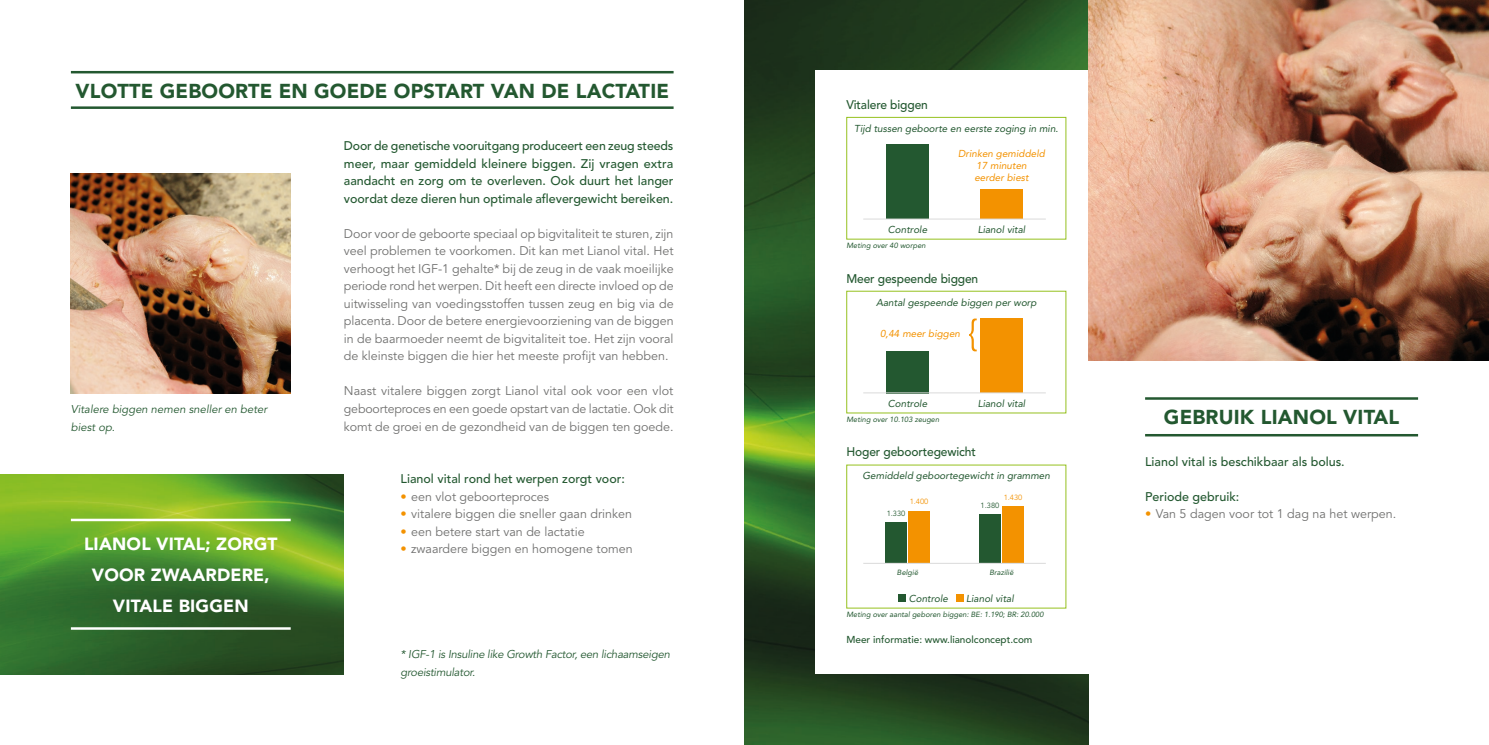
<style>
.page{position:relative;width:1489px;height:745px;background:#fff}
.page>*{position:absolute;margin:0;border:0;box-sizing:border-box;transform-origin:0 0}
.t1{font:900 20px "Avenir LT Std";letter-spacing:.01em;color:#235830}
.t2{font:900 17.5px/31.2px "Avenir LT Std";letter-spacing:.01em;color:#fff;text-align:center}
.t3{font:12.5px/17.5px "Avenir LT Std";color:#70706f;text-align:justify}
.t4{font:500 12.5px/17.5px "Avenir LT Std";color:#235830;text-align:justify}
.t5{font:500 12.5px "Avenir LT Std";color:#235830;scale:.96 1}
.t6{font:italic 11.25px/17.5px "Avenir LT Std";letter-spacing:-.02em;color:#235830}
.t7{font:italic 11.25px/17.5px "Avenir LT Std";color:#235830}
.t8{font:italic 10px "Avenir LT Std";color:#235830}
.t9{font:italic 10px/12px "Avenir LT Std";color:#f39200;text-align:center}
.t10{font:500 10px "Avenir LT Std";color:#235830}
.t11{font:italic 7.5px "Avenir LT Std";color:#235830}
.t12{font:7.5px "Avenir LT Std";color:#f39200}
.t13{font:7.5px "Avenir LT Std";color:#235830}
.s1{color:#f39200}
</style>
<div class="page">
<img style="left:0;top:474px;width:344px;height:199px">
<img style="left:744px;top:0;width:344px;height:744px">
<div style="left:815px;top:71px;width:283px;height:602px;background:#fff"></div>
<hr style="left:71px;top:71px;width:602px;height:2px;background:#235830">
<hr style="left:71px;top:106px;width:602px;height:3px;background:#235830">
<hr style="left:1144px;top:397px;width:273px;height:2px;background:#235830">
<hr style="left:1144px;top:433px;width:273px;height:3px;background:#235830">
<img style="left:1088px;top:0;width:400px;height:360px">
<img style="left:71px;top:174px;width:220px;height:219px">
<hr style="left:71px;top:518px;width:220px;height:3px;background:#fff">
<hr style="left:71px;top:626px;width:220px;height:3px;background:#fff">
<div style="left:846px;top:117px;width:220px;height:122px;border:1px solid #96c11f"></div>
<div style="left:886px;top:144px;width:42px;height:75px;background:#235830"></div>
<div style="left:980px;top:189px;width:42px;height:30px;background:#f39200"></div>
<div style="left:886px;top:351px;width:42px;height:42px;background:#235830"></div>
<div style="left:980px;top:318px;width:42px;height:75px;background:#f39200"></div>
<svg style="left:969px;top:318px;width:7px;height:33px"></svg>
<hr style="left:863px;top:219px;width:182px;height:1px;background:#dadada">
<hr style="left:863px;top:392px;width:182px;height:1px;background:#dadada">
<div style="left:885px;top:522px;width:21px;height:40px;background:#235830"></div>
<div style="left:979px;top:514px;width:21px;height:48px;background:#235830"></div>
<div style="left:908px;top:511px;width:21px;height:51px;background:#f39200"></div>
<div style="left:1002px;top:506px;width:21px;height:56px;background:#f39200"></div>
<div style="left:898px;top:594px;width:7px;height:7px;background:#235830"></div>
<div style="left:956px;top:594px;width:7px;height:7px;background:#f39200"></div>
<hr style="left:863px;top:562px;width:182px;height:1px;background:#dadada">
<h1 class="t1" style="left:75px;top:78px;width:595px">VLOTTE GEBOORTE EN GOEDE OPSTART VAN DE LACTATIE</h1>
<p class="t7" style="left:71px;top:400px;width:198px">Vitalere biggen nemen sneller en beter biest op.</p>
<h2 class="t2" style="left:84px;top:527px;width:195px">LIANOL VITAL; ZORGT<br>VOOR ZWAARDERE,<br>VITALE BIGGEN</h2>
<p class="t4" style="left:344px;top:137px;width:331px">Door de genetische vooruitgang produceert een zeug steeds meer, maar gemiddeld kleinere biggen. Zij vragen extra aandacht en zorg om te overleven. Ook duurt het langer voordat deze dieren hun optimale aflevergewicht bereiken.</p>
<p class="t3" style="left:344px;top:225px;width:331px">Door voor de geboorte speciaal op bigvitaliteit te sturen, zijn veel problemen te voorkomen. Dit kan met Lianol vital. Het verhoogt het IGF-1 gehalte* bij de zeug in de vaak moeilijke periode rond het werpen. Dit heeft een directe invloed op de uitwisseling van voedingsstoffen tussen zeug en big via de placenta. Door de betere energievoorziening van de biggen in de baarmoeder neemt de bigvitaliteit toe. Het zijn vooral de kleinste biggen die hier het meeste profijt van hebben.</p>
<p class="t3" style="left:344px;top:382px;width:331px">Naast vitalere biggen zorgt Lianol vital ook voor een vlot geboorteproces en een goede opstart van de lactatie. Ook dit komt de groei en de gezondheid van de biggen ten goede.</p>
<p class="t4" style="left:400px;top:470px;width:226px">Lianol vital rond het werpen zorgt voor:</p>
<p class="t3" style="left:400px;top:487px;width:150px"><span class="s1">•</span> een vlot geboorteproces</p>
<p class="t3" style="left:400px;top:505px;width:233px"><span class="s1">•</span> vitalere biggen die sneller gaan drinken</p>
<p class="t3" style="left:400px;top:522px;width:185px"><span class="s1">•</span> een betere start van de lactatie</p>
<p class="t3" style="left:400px;top:540px;width:233px"><span class="s1">•</span> zwaardere biggen en homogene tomen</p>
<p class="t6" style="left:400px;top:645px;width:271px">* IGF-1 is Insuline like Growth Factor, een lichaamseigen groeistimulator.</p>
<p class="t5" style="left:846px;top:97px;width:86px">Vitalere biggen</p>
<p class="t8" style="left:854px;top:122px;width:205px">Tijd tussen geboorte en eerste zoging in min.</p>
<p class="t8" style="left:887px;top:223px;width:41px">Controle</p>
<p class="t11" style="left:846px;top:241px;width:81px">Meting over 40 worpen</p>
<p class="t9" style="left:958px;top:147px;width:88px">Drinken gemiddeld<br>17 minuten<br>eerder biest</p>
<p class="t8" style="left:977px;top:223px;width:49px">Lianol vital</p>
<p class="t5" style="left:846px;top:271px;width:139px">Meer gespeende biggen</p>
<p class="t8" style="left:876px;top:296px;width:162px">Aantal gespeende biggen per worp</p>
<p class="t9" style="left:880px;top:327px;width:82px">0,44 meer biggen</p>
<p class="t8" style="left:887px;top:397px;width:41px">Controle</p>
<p class="t11" style="left:846px;top:415px;width:94px">Meting over 10.103 zeugen</p>
<p class="t8" style="left:977px;top:397px;width:49px">Lianol vital</p>
<p class="t5" style="left:846px;top:444px;width:136px">Hoger geboortegewicht</p>
<p class="t8" style="left:862px;top:470px;width:189px">Gemiddeld geboortegewicht in grammen</p>
<p class="t12" style="left:909px;top:497px;width:20px">1.400</p>
<p class="t13" style="left:886px;top:508px;width:20px">1.330</p>
<p class="t12" style="left:1003px;top:492px;width:20px">1.430</p>
<p class="t13" style="left:980px;top:500px;width:20px">1.380</p>
<p class="t11" style="left:896px;top:567px;width:23px">België</p>
<p class="t11" style="left:989px;top:567px;width:26px">Brazilië</p>
<p class="t8" style="left:908px;top:592px;width:41px">Controle</p>
<p class="t8" style="left:966px;top:592px;width:49px">Lianol vital</p>
<p class="t11" style="left:846px;top:610px;width:199px">Meting over aantal geboren biggen: BE: 1.190; BR: 20.000</p>
<p class="t10" style="left:846px;top:633px;width:187px">Meer informatie: www.lianolconcept.com</p>
<h1 class="t1" style="left:1163px;top:405px;width:237px">GEBRUIK LIANOL VITAL</h1>
<p class="t4" style="left:1144px;top:452px;width:201px">Lianol vital is beschikbaar als bolus.</p>
<p class="t4" style="left:1144px;top:487px;width:96px">Periode gebruik:</p>
<p class="t3" style="left:1144px;top:505px;width:252px"><span class="s1">•</span> Van 5 dagen voor tot 1 dag na het werpen.</p>
</div>
